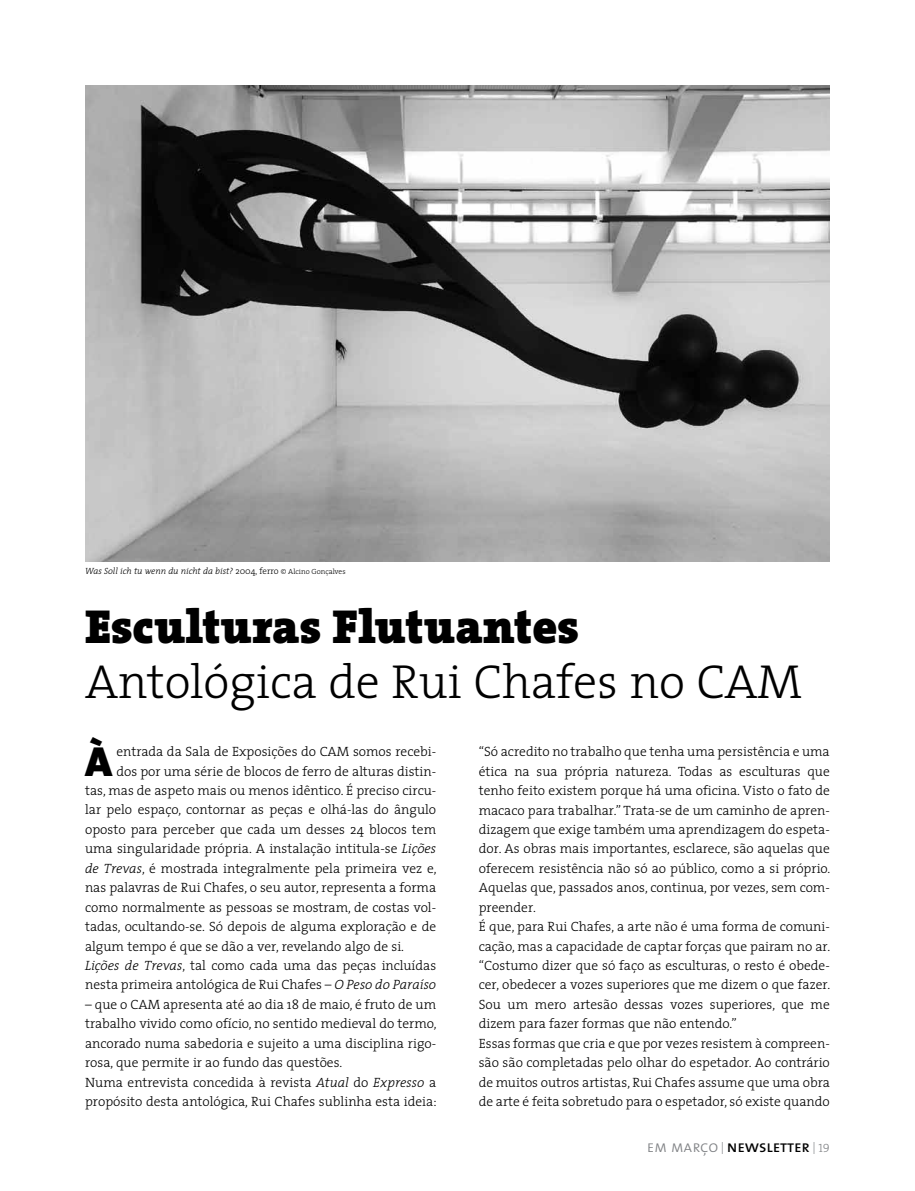
<style>
.page{position:relative;width:915px;height:1191px;background:#fff}
.page>*{position:absolute;margin:0;border:0;box-sizing:border-box;transform-origin:0 0}
.t1{font:300 48px "The Serif";color:#000}
.t2{font:900 48px "The Serif";color:#000}
.t3{font:42.3px "The Sans Black Caps";color:#000}
.t4{font:16.5px "The Mix Caps";letter-spacing:-.01em;color:#000}
.t5{font:300 13.5px/19.5px "The Serif";color:#000}
.t6{font:italic 300 9px "The Serif";color:#000}
.s1{font-style:normal}
.s2{font-style:normal;font-size:7.5px}
.s3{font-style:italic}
.s4{font-family:"The Mix Light Caps";color:#808285}
.s5{font-family:"The Serif Light Caps";font-size:12px;color:#808285}
</style>
<div class="page">
<img style="left:85px;top:85px;width:744px;height:476px">
<p class="t6" style="left:85px;top:564px;width:262px">Was Soll ich tu wenn du nicht da bist? <span class="s1">2004, ferro</span> <span class="s2">© Alcino Gonçalves</span></p>
<h1 class="t2" style="left:85px;top:586px;width:495px">Esculturas Flutuantes</h1>
<h1 class="t1" style="left:85px;top:641px;width:717px">Antológica de Rui Chafes no CAM</h1>
<h2 class="t3" style="left:85px;top:725px;width:29px">À</h2>
<p class="t5" style="left:116px;top:741px;width:321px">entrada da Sala de Exposições do CAM somos recebi‑</p>
<p class="t5" style="left:116px;top:761px;width:321px">dos por uma série de blocos de ferro de alturas distin‑</p>
<p class="t5" style="left:85px;top:780px;width:352px">tas, mas de aspeto mais ou menos idêntico. É preciso circu‑</p>
<p class="t5" style="left:85px;top:799px;width:352px">lar pelo espaço, contornar as peças e olhá-las do ângulo</p>
<p class="t5" style="left:85px;top:819px;width:352px">oposto para perceber que cada um desses 24 blocos tem</p>
<p class="t5" style="left:85px;top:838px;width:352px">uma singularidade própria. A instalação intitula-se <span class="s3">Lições</span></p>
<p class="t5" style="left:85px;top:858px;width:353px"><span class="s3">de Trevas</span>, é mostrada integralmente pela primeira vez e,</p>
<p class="t5" style="left:85px;top:877px;width:352px">nas palavras de Rui Chafes, o seu autor, representa a forma</p>
<p class="t5" style="left:85px;top:897px;width:352px">como normalmente as pessoas se mostram, de costas vol‑</p>
<p class="t5" style="left:85px;top:916px;width:352px">tadas, ocultando-se. Só depois de alguma exploração e de</p>
<p class="t5" style="left:85px;top:935px;width:320px">algum tempo é que se dão a ver, revelando algo de si.</p>
<p class="t5" style="left:85px;top:955px;width:352px"><span class="s3">Lições de Trevas</span>, tal como cada uma das peças incluídas</p>
<p class="t5" style="left:85px;top:974px;width:352px">nesta primeira antológica de Rui Chafes – <span class="s3">O Peso do Paraíso</span></p>
<p class="t5" style="left:85px;top:994px;width:353px">– que o CAM apresenta até ao dia 18 de maio, é fruto de um trabalho vivido como ofício, no sentido medieval do termo, ancorado numa sabedoria e sujeito a uma disciplina rigo‑ rosa, que permite ir ao fundo das questões.<br>Numa entrevista concedida à revista <span class="s3">Atual</span> do <span class="s3">Expresso</span> a propósito desta antológica, Rui Chafes sublinha esta ideia:</p>
<p class="t5" style="left:478px;top:741px;width:353px">“Só acredito no trabalho que tenha uma persistência e uma ética na sua própria natureza. Todas as esculturas que tenho feito existem porque há uma oficina. Visto o fato de macaco para trabalhar.” Trata-se de um caminho de apren‑ dizagem que exige também uma aprendizagem do espeta‑ dor. As obras mais importantes, esclarece, são aquelas que oferecem resistência não só ao público, como a si próprio.<br>Aquelas que, passados anos, continua, por vezes, sem com‑ preender.<br>É que, para Rui Chafes, a arte não é uma forma de comuni‑ cação, mas a capacidade de captar forças que pairam no ar. “Costumo dizer que só faço as esculturas, o resto é obede‑ cer, obedecer a vozes superiores que me dizem o que fazer.<br>Sou um mero artesão dessas vozes superiores, que me dizem para fazer formas que não entendo.”<br>Essas formas que cria e que por vezes resistem à compreen‑ são são completadas pelo olhar do espetador. Ao contrário de muitos outros artistas, Rui Chafes assume que uma obra de arte é feita sobretudo para o espetador, só existe quando</p>
<p class="t4" style="left:646px;top:1132px;width:184px"><span class="s4">em março</span> <span class="s5">|</span> newsletter <span class="s5">| 19</span></p>
</div>
